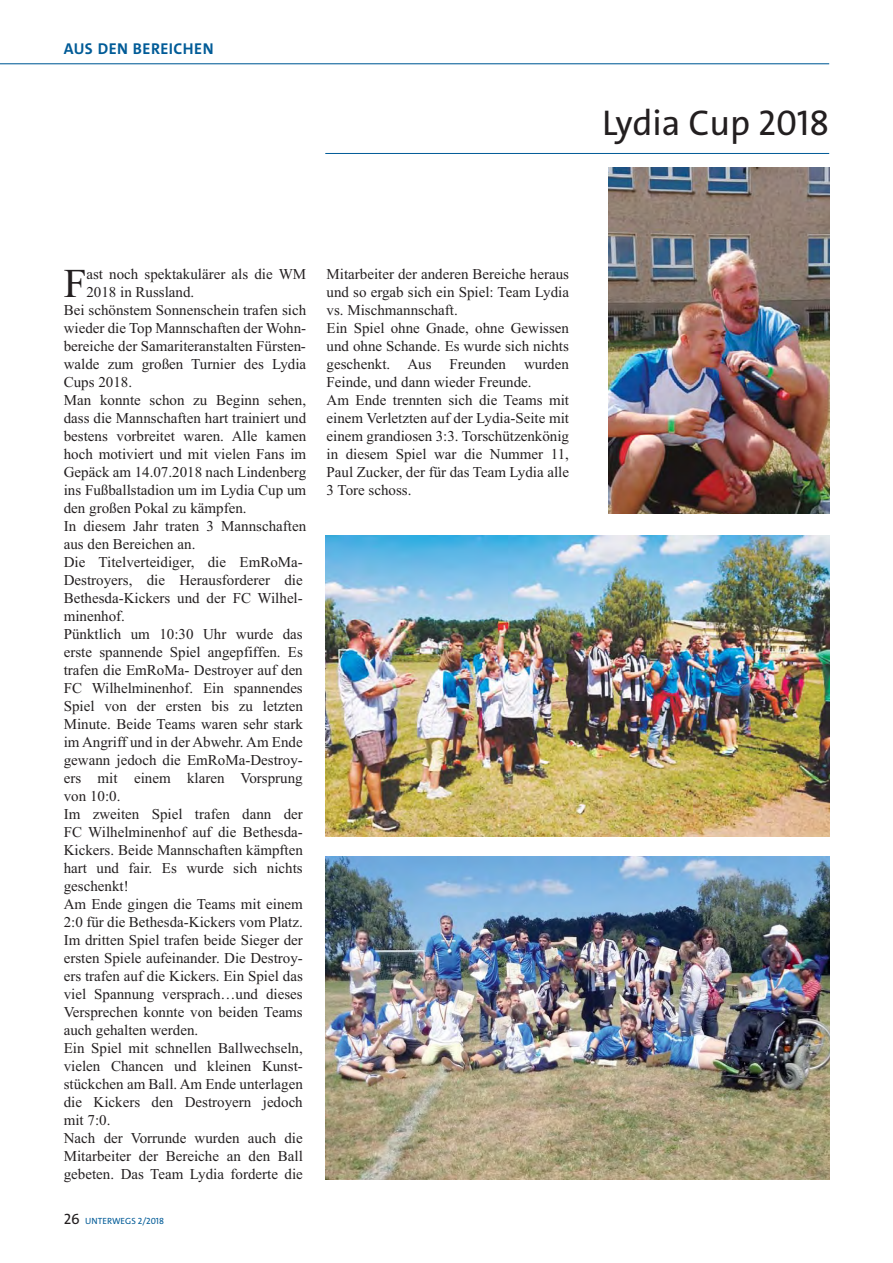
<style>
.page{position:relative;width:893px;height:1263px;background:#fff}
.page>*{position:absolute;margin:0;border:0;box-sizing:border-box;transform-origin:0 0}
.t1{font:40.95px "Times New Roman";color:#231f20}
.t2{font:36px "The Sans C4 s";color:#231f20}
.t3{font:700 15.75px "The Sans C4 s";letter-spacing:.025em;color:#005b97}
.t4{font:15px/18px "Times New Roman";color:#231f20}
.t5{font:9px "The Sans C4 s";color:#005b97}
.s1{font-size:15px;color:#231f20}
</style>
<div class="page">
<hr style="left:0;top:63px;width:829px;height:1px;background:#005b97">
<hr style="left:325px;top:153px;width:504px;height:1px;background:#005b97">
<img style="left:325px;top:857px;width:504px;height:322px">
<img style="left:325px;top:536px;width:504px;height:301px">
<img style="left:608px;top:168px;width:221px;height:346px">
<p class="t3" style="left:64px;top:43px;width:151px">AUS DEN BEREICHEN</p>
<h2 class="t2" style="left:602px;top:109px;width:229px">Lydia Cup 2018</h2>
<h1 class="t1" style="left:64px;top:269px;width:24px">F</h1>
<p class="t4" style="left:86px;top:266px;width:221px">ast noch spektakulärer als die WM</p>
<p class="t4" style="left:86px;top:284px;width:109px">2018 in Russland.</p>
<p class="t4" style="left:64px;top:302px;width:244px">Bei schönstem Sonnenschein trafen sich</p>
<p class="t4" style="left:64px;top:320px;width:244px">wieder die Top Mannschaften der Wohn-</p>
<p class="t4" style="left:64px;top:338px;width:244px">bereiche der Samariteranstalten Fürsten-</p>
<p class="t4" style="left:64px;top:356px;width:244px">walde zum großen Turnier des Lydia</p>
<p class="t4" style="left:64px;top:374px;width:70px">Cups 2018.</p>
<p class="t4" style="left:64px;top:392px;width:244px">Man konnte schon zu Beginn sehen,</p>
<p class="t4" style="left:64px;top:410px;width:244px">dass die Mannschaften hart trainiert und</p>
<p class="t4" style="left:64px;top:428px;width:244px">bestens vorbreitet waren. Alle kamen</p>
<p class="t4" style="left:64px;top:446px;width:244px">hoch motiviert und mit vielen Fans im</p>
<p class="t4" style="left:64px;top:464px;width:244px">Gepäck am 14.07.2018 nach Lindenberg</p>
<p class="t4" style="left:64px;top:482px;width:244px">ins Fußballstadion um im Lydia Cup um</p>
<p class="t4" style="left:64px;top:500px;width:184px">den großen Pokal zu kämpfen.</p>
<p class="t4" style="left:64px;top:518px;width:244px">In diesem Jahr traten 3 Mannschaften</p>
<p class="t4" style="left:64px;top:536px;width:133px">aus den Bereichen an.</p>
<p class="t4" style="left:64px;top:554px;width:241px">Die Titelverteidiger, die EmRoMa-</p>
<p class="t4" style="left:64px;top:572px;width:241px">Destroyers, die Herausforderer die</p>
<p class="t4" style="left:64px;top:590px;width:241px">Bethesda-Kickers und der FC Wilhel-</p>
<p class="t4" style="left:64px;top:608px;width:63px">minenhof.</p>
<p class="t4" style="left:64px;top:626px;width:241px">Pünktlich um 10:30 Uhr wurde das</p>
<p class="t4" style="left:64px;top:644px;width:241px">erste spannende Spiel angepfiffen. Es</p>
<p class="t4" style="left:64px;top:662px;width:241px">trafen die EmRoMa- Destroyer auf den</p>
<p class="t4" style="left:64px;top:680px;width:241px">FC Wilhelminenhof. Ein spannendes</p>
<p class="t4" style="left:64px;top:698px;width:241px">Spiel von der ersten bis zu letzten</p>
<p class="t4" style="left:64px;top:716px;width:241px">Minute. Beide Teams waren sehr stark</p>
<p class="t4" style="left:64px;top:734px;width:241px">im Angriff und in der Abwehr. Am Ende</p>
<p class="t4" style="left:64px;top:752px;width:241px">gewann jedoch die EmRoMa-Destroy-</p>
<p class="t4" style="left:64px;top:770px;width:241px">ers mit einem klaren Vorsprung</p>
<p class="t4" style="left:64px;top:788px;width:58px">von 10:0.</p>
<p class="t4" style="left:64px;top:806px;width:241px">Im zweiten Spiel trafen dann der</p>
<p class="t4" style="left:64px;top:824px;width:241px">FC Wilhelminenhof auf die Bethesda-</p>
<p class="t4" style="left:64px;top:842px;width:241px">Kickers. Beide Mannschaften kämpften</p>
<p class="t4" style="left:64px;top:860px;width:241px">hart und fair. Es wurde sich nichts</p>
<p class="t4" style="left:64px;top:878px;width:66px">geschenkt!</p>
<p class="t4" style="left:64px;top:896px;width:241px">Am Ende gingen die Teams mit einem</p>
<p class="t4" style="left:64px;top:914px;width:241px">2:0 für die Bethesda-Kickers vom Platz.</p>
<p class="t4" style="left:64px;top:932px;width:241px">Im dritten Spiel trafen beide Sieger der</p>
<p class="t4" style="left:64px;top:950px;width:241px">ersten Spiele aufeinander. Die Destroy-</p>
<p class="t4" style="left:64px;top:968px;width:241px">ers trafen auf die Kickers. Ein Spiel das</p>
<p class="t4" style="left:64px;top:986px;width:241px">viel Spannung versprach…und dieses</p>
<p class="t4" style="left:64px;top:1004px;width:241px">Versprechen konnte von beiden Teams</p>
<p class="t4" style="left:64px;top:1022px;width:136px">auch gehalten werden.</p>
<p class="t4" style="left:64px;top:1040px;width:241px">Ein Spiel mit schnellen Ballwechseln,</p>
<p class="t4" style="left:64px;top:1058px;width:241px">vielen Chancen und kleinen Kunst-</p>
<p class="t4" style="left:64px;top:1076px;width:241px">stückchen am Ball. Am Ende unterlagen</p>
<p class="t4" style="left:64px;top:1094px;width:241px">die Kickers den Destroyern jedoch</p>
<p class="t4" style="left:64px;top:1112px;width:48px">mit 7:0.</p>
<p class="t4" style="left:64px;top:1130px;width:241px">Nach der Vorrunde wurden auch die</p>
<p class="t4" style="left:64px;top:1148px;width:241px">Mitarbeiter der Bereiche an den Ball</p>
<p class="t4" style="left:64px;top:1166px;width:241px">gebeten. Das Team Lydia forderte die</p>
<p class="t5" style="left:64px;top:1217px;width:102px"><span class="s1">26</span> UNTERWEGS 2/2018</p>
<p class="t4" style="left:327px;top:266px;width:244px">Mitarbeiter der anderen Bereiche heraus und so ergab sich ein Spiel: Team Lydia vs. Mischmannschaft.<br>Ein Spiel ohne Gnade, ohne Gewissen und ohne Schande. Es wurde sich nichts geschenkt. Aus Freunden wurden Feinde, und dann wieder Freunde.<br>Am Ende trennten sich die Teams mit einem Verletzten auf der Lydia-Seite mit einem grandiosen 3:3. Torschützenkönig in diesem Spiel war die Nummer 11, Paul Zucker, der für das Team Lydia alle 3 Tore schoss.</p>
</div>
